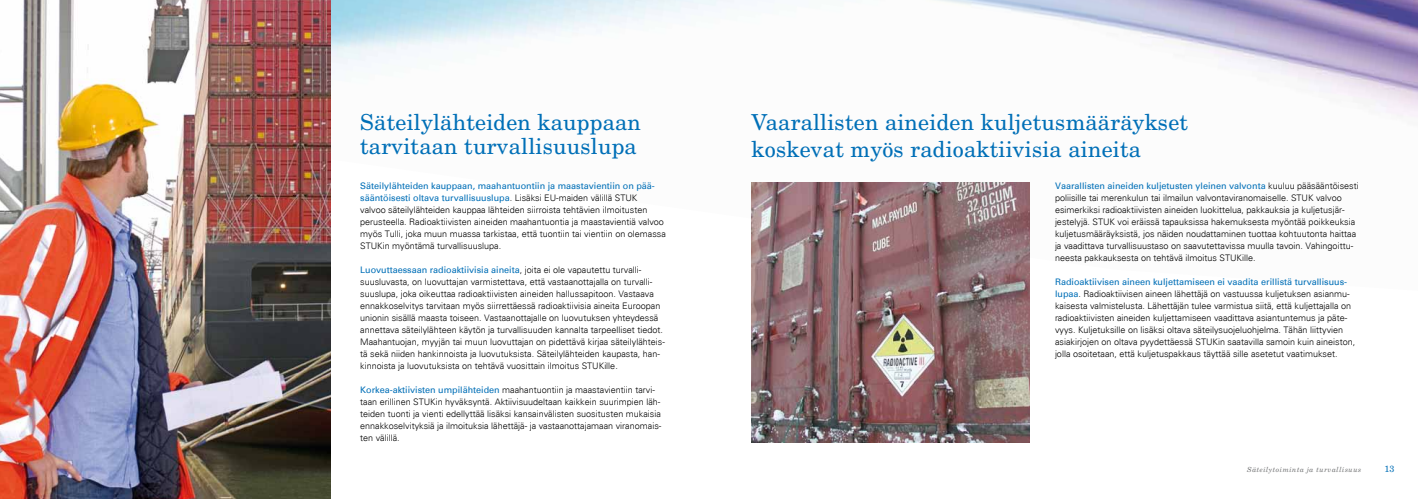
<style>
.page{position:relative;width:1418px;height:499px;background:#fff}
.page>*{position:absolute;margin:0;border:0;box-sizing:border-box;transform-origin:0 0}
.t1{font:22px/24px "New Century Schlbk LT Std";letter-spacing:.01em;color:#006fb7}
.t2{font:300 9px/12px "Univers";color:#000}
.t3{font:9px "New Century Schlbk LT Std";color:#006fb7}
.t4{font:italic 7px "New Century Schlbk LT Std";letter-spacing:.07em;color:#707172}
.s1{font-weight:400;color:#006fb7}
</style>
<div class="page">
<img style="left:331px;top:0;width:1086px;height:291px">
<img style="left:751px;top:183px;width:278px;height:259px">
<img style="left:0;top:0;width:331px;height:499px">
<h1 class="t1" style="left:360px;top:110px;width:282px">Säteilylähteiden kauppaan tarvitaan turvallisuuslupa</h1>
<h1 class="t1" style="left:751px;top:109px;width:438px;line-height:26.4px">Vaarallisten aineiden kuljetusmääräykset koskevat myös radioaktiivisia aineita</h1>
<p class="t2" style="left:360px;top:180px;width:307px"><span class="s1">Säteilylähteiden kauppaan, maahantuontiin ja maastavientiin on pää&shy;sääntöisesti oltava turvallisuuslupa</span>. Lisäksi EU-maiden välillä STUK<br>valvoo säteilylähteiden kauppaa lähteiden siirroista tehtävien ilmoitusten perusteella. Radioaktiivisten aineiden maahantuontia ja maastavientiä valvoo myös Tulli, joka muun muassa tarkistaa, että tuontiin tai vientiin on olemassa STUKin myöntämä turvallisuuslupa.</p>
<p class="t2" style="left:360px;top:264px;width:306px"><span class="s1">Luovuttaessaan radioaktiivisia aineita</span>, joita ei ole vapautettu turvalli&shy;suusluvasta, on luovuttajan varmistettava, että vastaanottajalla on turvalli&shy;suuslupa, joka oikeuttaa radioaktiivisten aineiden hallussapitoon. Vastaava ennakkoselvitys tarvitaan myös siirrettäessä radioaktiivisia aineita Euroopan unionin sisällä maasta toiseen. Vastaanottajalle on luovutuksen yhteydessä annettava säteilylähteen käytön ja turvallisuuden kannalta tarpeelliset tiedot.<br>Maahantuojan, myyjän tai muun luovuttajan on pidettävä kirjaa säteilylähteis&shy;tä sekä niiden hankinnoista ja luovutuksista. Säteilylähteiden kaupasta, han&shy;kinnoista ja luovutuksista on tehtävä vuosittain ilmoitus STUKille.</p>
<p class="t2" style="left:360px;top:384px;width:303px"><span class="s1">Korkea-aktiivisten umpilähteiden</span> maahantuontiin ja maastavientiin tarvi&shy;taan erillinen STUKin hyväksyntä. Aktiivisuudeltaan kaikkein suurimpien läh&shy;teiden tuonti ja vienti edellyttää lisäksi kansainvälisten suositusten mukaisia ennakkoselvityksiä ja ilmoituksia lähettäjä- ja vastaanottajamaan viranomais&shy;ten välillä.</p>
<p class="t2" style="left:1054px;top:180px;width:305px"><span class="s1">Vaarallisten aineiden kuljetusten yleinen valvonta</span> kuuluu pääsääntöisesti poliisille tai merenkulun tai ilmailun valvontaviranomaiselle. STUK valvoo esimerkiksi radioaktiivisten aineiden luokittelua, pakkauksia ja kuljetusjär&shy;jestelyjä. STUK voi eräissä tapauksissa hakemuksesta myöntää poikkeuksia kuljetusmääräyksistä, jos näiden noudattaminen tuottaa kohtuutonta haittaa ja vaadittava turvallisuustaso on saavutettavissa muulla tavoin. Vahingoittu&shy;neesta pakkauksesta on tehtävä ilmoitus STUKille.</p>
<p class="t2" style="left:1054px;top:276px;width:302px"><span class="s1">Radioaktiivisen aineen kuljettamiseen ei vaadita erillistä turvallisuus&shy;lupaa</span>. Radioaktiivisen aineen lähettäjä on vastuussa kuljetuksen asianmu&shy;kaisesta valmistelusta. Lähettäjän tulee varmistua siitä, että kuljettajalla on radioaktiivisten aineiden kuljettamiseen vaadittava asiantuntemus ja päte&shy;vyys. Kuljetuksille on lisäksi oltava säteilysuojeluohjelma. Tähän liittyvien asiakirjojen on oltava pyydettäessä STUKin saatavilla samoin kuin aineiston, jolla osoitetaan, että kuljetuspakkaus täyttää sille asetetut vaatimukset.</p>
<p class="t4" style="left:1247px;top:465px;width:116px">Säteilytoiminta ja turvallisuus</p>
<p class="t3" style="left:1384px;top:464px;width:12px">13</p>
</div>
